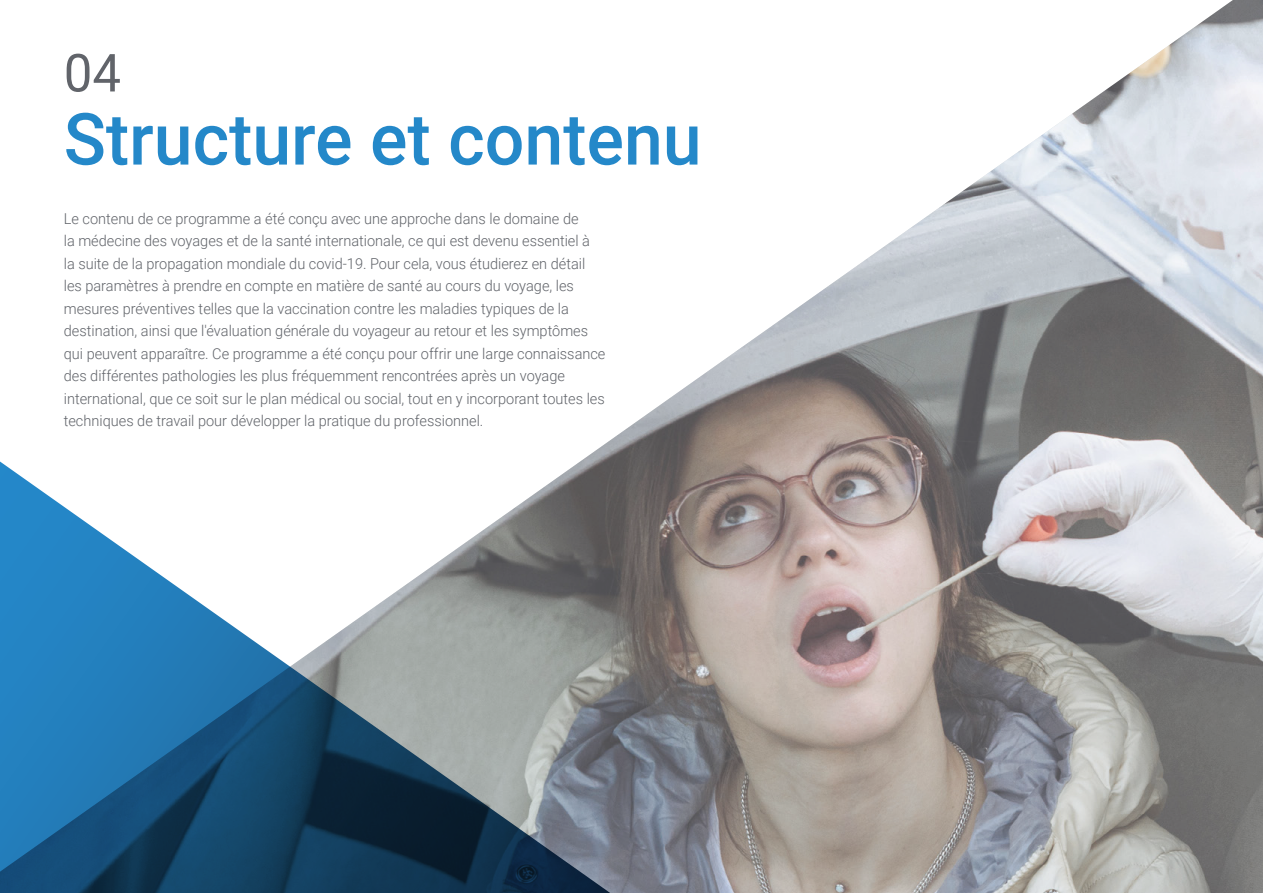
<style>
.page{position:relative;width:1263px;height:893px;background:#fff}
.page>*{position:absolute;margin:0;border:0;box-sizing:border-box;transform-origin:0 0}
.t1{font:500 72px "Roboto";color:#2488c9}
.t2{font:52.5px "Roboto";color:#61646a}
.t3{font:300 15px/22.5px "Roboto";color:#61646a}
</style>
<div class="page">
<img style="left:602px;top:0;width:661px;height:893px">
<svg style="left:0;top:446px;width:640px;height:447px"></svg>
<h2 class="t2" style="left:64px;top:36px;width:59px">04</h2>
<h1 class="t1" style="left:64px;top:89px;width:639px">Structure et contenu</h1>
<p class="t3" style="left:64px;top:207px;width:543px">Le contenu de ce programme a été conçu avec une approche dans le domaine de<br>la médecine des voyages et de la santé internationale, ce qui est devenu essentiel à<br>la suite de la propagation mondiale du covid-19. Pour cela, vous étudierez en détail les paramètres à prendre en compte en matière de santé au cours du voyage, les mesures préventives telles que la vaccination contre les maladies typiques de la destination, ainsi que l'évaluation générale du voyageur au retour et les symptômes qui peuvent apparaître. Ce programme a été conçu pour offrir une large connaissance des différentes pathologies les plus fréquemment rencontrées après un voyage international, que ce soit sur le plan médical ou social, tout en y incorporant toutes les techniques de travail pour développer la pratique du professionnel.</p>
</div>
